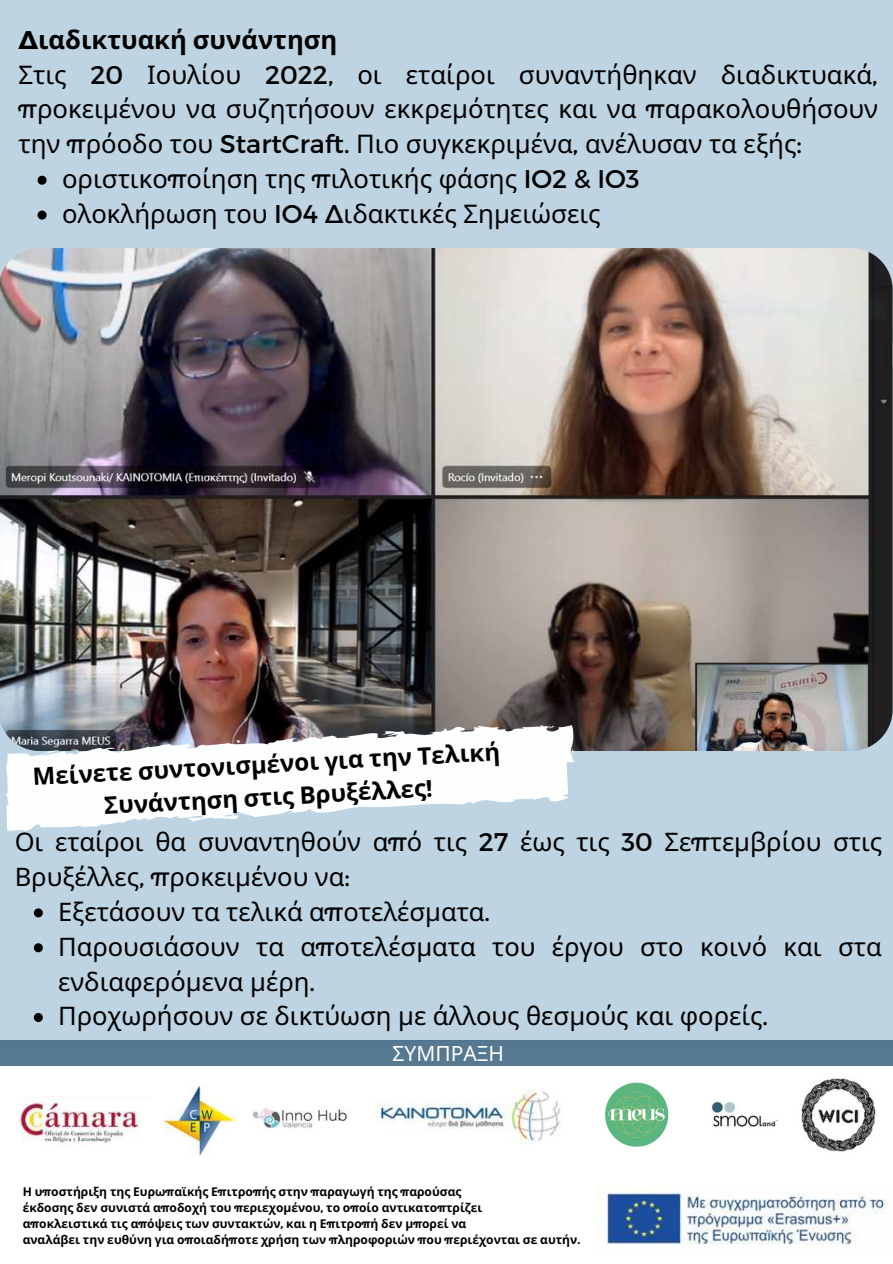
<style>
.page{position:relative;width:893px;height:1264px;background:#fff}
.page>*{position:absolute;margin:0;border:0;box-sizing:border-box;transform-origin:0 0}
.t1{font:25.65px/34.8px "Noto Sans";color:#000}
.t2{font:25.5px/34.8px "Noto Sans";color:#000}
.t3{font:700 24px/32.5px "Noto Sans";color:#000;text-align:center}
.t4{font:21px "Noto Sans";color:#fff}
.t5{font:700 12px/16px "Noto Sans";color:#000}
.s1{font-family:"Montserrat";font-weight:700}
.s2{font-weight:700}
.s3{font-family:"Montserrat"}
</style>
<div class="page">
<div style="left:0;top:0;width:892px;height:1040px;background:#bed4e2"></div>
<img style="left:164px;top:1086px;width:72px;height:69px">
<img style="left:801px;top:1078px;width:75px;height:74px">
<img style="left:605px;top:1082px;width:64px;height:65px">
<img style="left:253px;top:1108px;width:94px;height:21px">
<img style="left:18px;top:1096px;width:121px;height:48px">
<img style="left:369px;top:1089px;width:192px;height:55px">
<div style="left:0;top:1040px;width:892px;height:26px;background:#567891"></div>
<img style="left:711px;top:1101px;width:67px;height:26px">
<img style="left:0;top:248px;width:892px;height:503px">
<svg style="left:3px;top:725px;width:574px;height:106px;fill:#fdfefe"></svg>
<img style="left:596px;top:1190px;width:292px;height:55px">
<svg style="left:38px;top:176px;width:9px;height:9px"></svg>
<svg style="left:38px;top:210px;width:9px;height:9px"></svg>
<svg style="left:34px;top:908px;width:9px;height:9px"></svg>
<svg style="left:34px;top:943px;width:9px;height:9px"></svg>
<svg style="left:34px;top:1013px;width:9px;height:9px"></svg>
<p class="t1" style="left:18px;top:23px;width:861px"><span class="s1">Δ</span><span class="s2">ιαδικτυακή συνάντηση<br></span>Στις <span class="s3">20</span> Ιουλίου <span class="s3">2022,</span> οι εταίροι συναντήθηκαν διαδικτυακά<span class="s3">, π</span>ροκειμένου να συζητήσουν εκκρεμότητες και να <span class="s3">π</span>αρακολουθήσουν την <span class="s3">π</span>ρόοδο του <span class="s3">StartCraft.</span> Πιο συγκεκριμένα<span class="s3">,</span> ανέλυσαν τα εξής<span class="s3">:</span></p>
<p class="t1" style="left:62px;top:162px;width:579px">οριστικο<span class="s3">π</span>οίηση της <span class="s3">π</span>ιλοτικής φάσης <span class="s3">IO2 &amp; IO3 </span>ολοκλήρωση του <span class="s3">IO4 Δ</span>ιδακτικές Σημειώσεις</p>
<p class="t3" style="left:32px;top:760px;width:469px;rotate:-3deg">Μείνετε συντονισμένοι για την Τελική<br>Συνάντηση στις Βρυξέλλες<span class="s3">!</span></p>
<p class="t2" style="left:15px;top:825px;width:869px">Οι εταίροι θα συναντηθούν α<span class="s3">π</span>ό τις <span class="s3">27</span> έως τις <span class="s3">30</span> Σε<span class="s3">π</span>τεμβρίου στις<br>Βρυξέλλες<span class="s3">, π</span>ροκειμένου να<span class="s3">:</span></p>
<p class="t2" style="left:58px;top:894px;width:825px">Εξετάσουν τα τελικά α<span class="s3">π</span>οτελέσματα<span class="s3">.<br></span>Παρουσιάσουν τα α<span class="s3">π</span>οτελέσματα του έργου στο κοινό και στα ενδιαφερόμενα μέρη<span class="s3">.<br></span>Προχωρήσουν σε δικτύωση με άλλους θεσμούς και φορείς<span class="s3">.</span></p>
<p class="t4" style="left:392px;top:1038px;width:113px">ΣΥΜΠΡΑΞΗ</p>
<p class="t5" style="left:23px;top:1183px;width:559px">Η υ<span class="s3">π</span>οστήριξη της Ευρω<span class="s3">π</span>αϊκής Ε<span class="s3">π</span>ιτρο<span class="s3">π</span>ής στην <span class="s3">π</span>αραγωγή της <span class="s3">π</span>αρούσας<br>έκδοσης δεν συνιστά α<span class="s3">π</span>οδοχή του <span class="s3">π</span>εριεχομένου<span class="s3">,</span> το ο<span class="s3">π</span>οίο αντικατο<span class="s3">π</span>τρίζει<br>α<span class="s3">π</span>οκλειστικά τις α<span class="s3">π</span>όψεις των συντακτών<span class="s3">,</span> και η Ε<span class="s3">π</span>ιτρο<span class="s3">π</span>ή δεν μ<span class="s3">π</span>ορεί να<br>αναλάβει την ευθύνη για ο<span class="s3">π</span>οιαδή<span class="s3">π</span>οτε χρήση των <span class="s3">π</span>ληροφοριών <span class="s3">π</span>ου <span class="s3">π</span>εριέχονται σε αυτήν<span class="s3">.</span></p>
</div>
